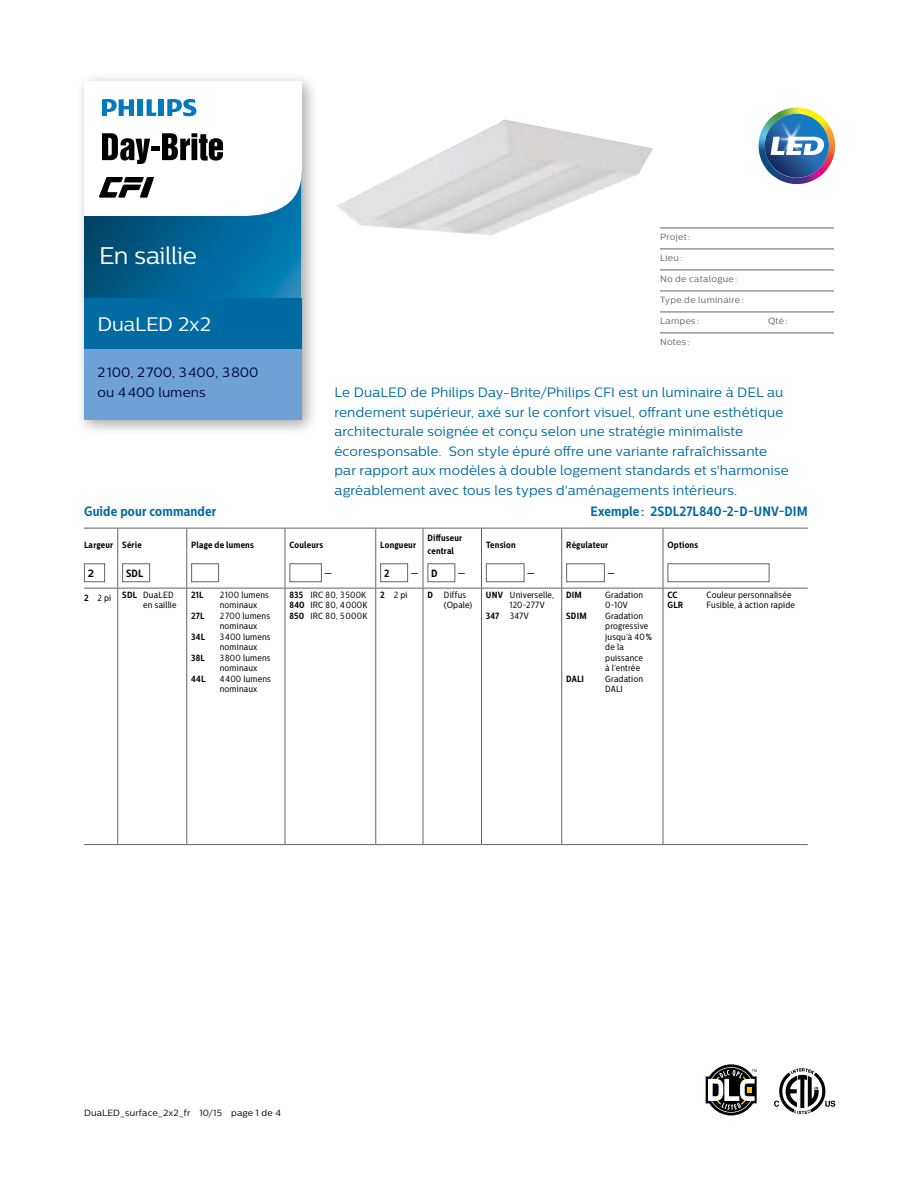
<style>
.page{position:relative;width:918px;height:1188px;background:#fff}
.page>*{position:absolute;margin:0;border:0;box-sizing:border-box;transform-origin:0 0}
.t1{font:24px "Centrale Sans";letter-spacing:-.02em;color:#fff}
.t2{font:19.5px "Centrale Sans";letter-spacing:-.005em;color:#fff}
.t3{font:13.5px/19.5px "Centrale Sans";letter-spacing:.01em;color:#006ba3}
.t4{font:700 13.5px "Centrale Sans Cnd";letter-spacing:.01em;color:#006ba3}
.t5{font:13.5px/19.5px "Centrale Sans";letter-spacing:.01em;color:#00043d}
.t6{font:13.5px "Centrale Sans Cnd";color:#000}
.t7{font:700 10.5px "Centrale Sans Cnd";color:#000}
.t8{font:700 10.5px "Centrale Sans";color:#000}
.t9{font:9px/10.5px "Centrale Sans Cnd";letter-spacing:.02em;color:#000}
.t10{font:700 9px/13.5px "Centrale Sans Cnd";letter-spacing:.02em;color:#000}
.t11{font:9px "Centrale Sans";letter-spacing:.03em;color:#636466}
.t12{font:9px "Centrale Sans";letter-spacing:.02em;color:#000}
.s1{font-weight:700;font-size:10.5px}
.s2{font-weight:700}
</style>
<div class="page">
<img style="left:337px;top:119px;width:316px;height:117px">
<svg style="left:756px;top:105px;width:82px;height:82px"></svg>
<img style="left:759px;top:108px;width:74px;height:76px">
<div style="left:76px;top:73px;width:242px;height:363px;background:#000;opacity:.35"></div>
<div style="left:84px;top:298px;width:218px;height:52px;background:#006ba3"></div>
<div style="left:84px;top:349px;width:218px;height:71px;background:#6ea2d7"></div>
<svg style="left:84px;top:81px;width:218px;height:217px"></svg>
<hr style="left:663px;top:844px;width:145px;height:1px;background:#636466">
<hr style="left:84px;top:528px;width:34px;height:1px;background:#636466">
<hr style="left:118px;top:528px;width:69px;height:1px;background:#636466">
<hr style="left:187px;top:528px;width:98px;height:1px;background:#636466">
<hr style="left:285px;top:528px;width:91px;height:1px;background:#636466">
<hr style="left:376px;top:528px;width:47px;height:1px;background:#636466">
<hr style="left:423px;top:528px;width:59px;height:1px;background:#636466">
<hr style="left:482px;top:528px;width:80px;height:1px;background:#636466">
<hr style="left:562px;top:528px;width:101px;height:1px;background:#636466">
<hr style="left:663px;top:528px;width:145px;height:1px;background:#636466">
<hr style="left:117px;top:528px;width:1px;height:32px;background:#636466">
<hr style="left:186px;top:528px;width:1px;height:32px;background:#636466">
<hr style="left:285px;top:528px;width:1px;height:32px;background:#636466">
<hr style="left:375px;top:528px;width:1px;height:32px;background:#636466">
<hr style="left:423px;top:528px;width:1px;height:32px;background:#636466">
<hr style="left:481px;top:528px;width:1px;height:32px;background:#636466">
<hr style="left:561px;top:528px;width:1px;height:32px;background:#636466">
<hr style="left:663px;top:528px;width:1px;height:32px;background:#636466">
<svg style="left:117px;top:560px;width:1px;height:28px"></svg>
<svg style="left:186px;top:560px;width:1px;height:28px"></svg>
<svg style="left:285px;top:560px;width:1px;height:28px"></svg>
<svg style="left:375px;top:560px;width:1px;height:28px"></svg>
<svg style="left:423px;top:560px;width:1px;height:28px"></svg>
<svg style="left:481px;top:560px;width:1px;height:28px"></svg>
<svg style="left:561px;top:560px;width:1px;height:28px"></svg>
<svg style="left:663px;top:560px;width:1px;height:28px"></svg>
<hr style="left:84px;top:588px;width:34px;height:1px;background:#636466">
<hr style="left:118px;top:588px;width:69px;height:1px;background:#636466">
<hr style="left:117px;top:588px;width:1px;height:256px;background:#636466">
<hr style="left:187px;top:588px;width:98px;height:1px;background:#636466">
<hr style="left:186px;top:588px;width:1px;height:256px;background:#636466">
<hr style="left:285px;top:588px;width:91px;height:1px;background:#636466">
<hr style="left:285px;top:588px;width:1px;height:256px;background:#636466">
<hr style="left:376px;top:588px;width:47px;height:1px;background:#636466">
<hr style="left:375px;top:588px;width:1px;height:256px;background:#636466">
<hr style="left:423px;top:588px;width:59px;height:1px;background:#636466">
<hr style="left:423px;top:588px;width:1px;height:256px;background:#636466">
<hr style="left:482px;top:588px;width:80px;height:1px;background:#636466">
<hr style="left:481px;top:588px;width:1px;height:256px;background:#636466">
<hr style="left:562px;top:588px;width:101px;height:1px;background:#636466">
<hr style="left:84px;top:844px;width:34px;height:1px;background:#636466">
<hr style="left:118px;top:844px;width:69px;height:1px;background:#636466">
<hr style="left:187px;top:844px;width:98px;height:1px;background:#636466">
<hr style="left:285px;top:844px;width:91px;height:1px;background:#636466">
<hr style="left:376px;top:844px;width:47px;height:1px;background:#636466">
<hr style="left:423px;top:844px;width:59px;height:1px;background:#636466">
<hr style="left:482px;top:844px;width:80px;height:1px;background:#636466">
<hr style="left:562px;top:844px;width:101px;height:1px;background:#636466">
<hr style="left:561px;top:588px;width:1px;height:256px;background:#636466">
<hr style="left:663px;top:588px;width:145px;height:1px;background:#636466">
<hr style="left:663px;top:588px;width:1px;height:256px;background:#636466">
<div style="left:84px;top:563px;width:21px;height:19px;border:1px solid #636466"></div>
<div style="left:122px;top:563px;width:28px;height:19px;border:1px solid #636466"></div>
<div style="left:191px;top:563px;width:28px;height:19px;background:#fff;border:1px solid #636466"></div>
<div style="left:290px;top:563px;width:32px;height:19px;background:#fff;border:1px solid #636466"></div>
<div style="left:380px;top:563px;width:28px;height:19px;border:1px solid #636466"></div>
<div style="left:428px;top:563px;width:27px;height:19px;border:1px solid #636466"></div>
<div style="left:486px;top:563px;width:39px;height:19px;background:#fff;border:1px solid #636466"></div>
<div style="left:566px;top:563px;width:39px;height:19px;background:#fff;border:1px solid #636466"></div>
<div style="left:668px;top:563px;width:102px;height:19px;background:#fff;border:1px solid #636466"></div>
<svg style="left:774px;top:1068px;width:61px;height:46px"></svg>
<svg style="left:706px;top:1064px;width:51px;height:51px"></svg>
<hr style="left:660px;top:228px;width:174px;height:1px;background:#636466">
<hr style="left:660px;top:249px;width:174px;height:1px;background:#636466">
<hr style="left:660px;top:270px;width:174px;height:1px;background:#636466">
<hr style="left:660px;top:291px;width:174px;height:1px;background:#636466">
<hr style="left:660px;top:312px;width:174px;height:1px;background:#636466">
<hr style="left:660px;top:333px;width:174px;height:1px;background:#636466">
<h1 class="t1" style="left:99px;top:242px;width:99px">En saillie</h1>
<h2 class="t2" style="left:98px;top:313px;width:115px">DuaLED 2x2</h2>
<p class="t5" style="left:97px;top:362px;width:163px">2100, 2700, 3400, 3800 ou 4400 lumens</p>
<p class="t11" style="left:660px;top:232px;width:32px">Projet:</p>
<p class="t11" style="left:660px;top:253px;width:24px">Lieu:</p>
<p class="t11" style="left:660px;top:274px;width:79px">No de catalogue:</p>
<p class="t11" style="left:660px;top:295px;width:85px">Type de luminaire:</p>
<p class="t11" style="left:660px;top:316px;width:41px">Lampes:</p>
<p class="t11" style="left:768px;top:316px;width:21px">Qté:</p>
<p class="t11" style="left:660px;top:337px;width:31px">Notes :</p>
<p class="t3" style="left:334px;top:382px;width:456px">Le DuaLED de Philips Day-Brite/Philips CFI est un luminaire à DEL au rendement supérieur, axé sur le confort visuel, offrant une esthétique architecturale soignée et conçu selon une stratégie minimaliste écoresponsable. Son style épuré offre une variante rafraîchissante par rapport aux modèles à double logement standards et s'harmonise agréablement avec tous les types d'aménagements intérieurs.</p>
<p class="t4" style="left:84px;top:503px;width:134px">Guide pour commander</p>
<p class="t4" style="left:591px;top:503px;width:219px">Exemple : 2SDL27L840-2-D-UNV-DIM</p>
<p class="t10" style="left:84px;top:538px;width:59px">Largeur Série</p>
<p class="t10" style="left:191px;top:538px;width:64px">Plage de lumens</p>
<p class="t10" style="left:290px;top:538px;width:35px">Couleurs</p>
<p class="t10" style="left:380px;top:538px;width:37px">Longueur</p>
<p class="t10" style="left:428px;top:531px;width:36px">Diffuseur central</p>
<p class="t10" style="left:486px;top:538px;width:31px">Tension</p>
<p class="t10" style="left:566px;top:538px;width:43px">Régulateur</p>
<p class="t10" style="left:668px;top:538px;width:32px">Options</p>
<p class="t8" style="left:88px;top:567px;width:8px">2</p>
<p class="t7" style="left:126px;top:567px;width:19px">SDL</p>
<p class="t6" style="left:324px;top:565px;width:10px">–</p>
<p class="t7" style="left:384px;top:567px;width:7px">2</p>
<p class="t6" style="left:410px;top:565px;width:29px">– <span class="s1">D</span></p>
<p class="t6" style="left:458px;top:565px;width:10px">–</p>
<p class="t6" style="left:527px;top:565px;width:10px">–</p>
<p class="t6" style="left:607px;top:565px;width:10px">–</p>
<p class="t9" style="left:143px;top:590px;width:35px;text-indent:-59px"><span class="s2">2</span> 2 pi <span class="s2">SDL</span> DuaLED en saillie</p>
<p class="t10" style="left:191px;top:588px;width:14px">21L</p>
<p class="t9" style="left:220px;top:590px;width:51px">2100 lumens nominaux</p>
<p class="t10" style="left:191px;top:609px;width:15px">27L</p>
<p class="t9" style="left:220px;top:611px;width:52px">2700 lumens nominaux</p>
<p class="t10" style="left:191px;top:630px;width:15px">34L</p>
<p class="t9" style="left:220px;top:632px;width:52px">3400 lumens nominaux</p>
<p class="t10" style="left:191px;top:651px;width:15px">38L</p>
<p class="t9" style="left:220px;top:653px;width:52px">3800 lumens nominaux</p>
<p class="t10" style="left:191px;top:672px;width:16px">44L</p>
<p class="t9" style="left:220px;top:674px;width:53px">4400 lumens nominaux</p>
<p class="t10" style="left:667px;top:588px;width:12px">CC</p>
<p class="t9" style="left:706px;top:590px;width:86px">Couleur personnalisée</p>
<p class="t10" style="left:667px;top:599px;width:17px">GLR</p>
<p class="t9" style="left:706px;top:600px;width:90px">Fusible, à action rapide</p>
<p class="t9" style="left:289px;top:590px;width:80px"><span class="s2">835</span> IRC 80, 3500K<br><span class="s2">840</span> IRC 80, 4000K<br><span class="s2">850</span> IRC 80, 5000K</p>
<p class="t9" style="left:380px;top:590px;width:29px"><span class="s2">2</span> 2 pi</p>
<p class="t9" style="left:444px;top:590px;width:30px;text-indent:-16px"><span class="s2">D</span> Diffus (Opale)</p>
<p class="t9" style="left:486px;top:590px;width:70px"><span class="s2">UNV</span> Universelle,</p>
<p class="t10" style="left:566px;top:588px;width:17px">DIM</p>
<p class="t9" style="left:605px;top:590px;width:39px">Gradation<br>0-10V</p>
<p class="t10" style="left:566px;top:609px;width:22px">SDIM</p>
<p class="t9" style="left:605px;top:611px;width:48px">Gradation progressive jusqu’à 40% de la puissance<br>à l’entrée</p>
<p class="t10" style="left:566px;top:672px;width:19px">DALI</p>
<p class="t9" style="left:605px;top:674px;width:39px">Gradation<br>DALI</p>
<p class="t9" style="left:510px;top:600px;width:36px">120-277V</p>
<p class="t9" style="left:486px;top:611px;width:44px"><span class="s2">347</span> 347V</p>
<p class="t12" style="left:84px;top:1108px;width:199px">DuaLED_surface_2x2_fr 10/15 page 1 de 4</p>
</div>
